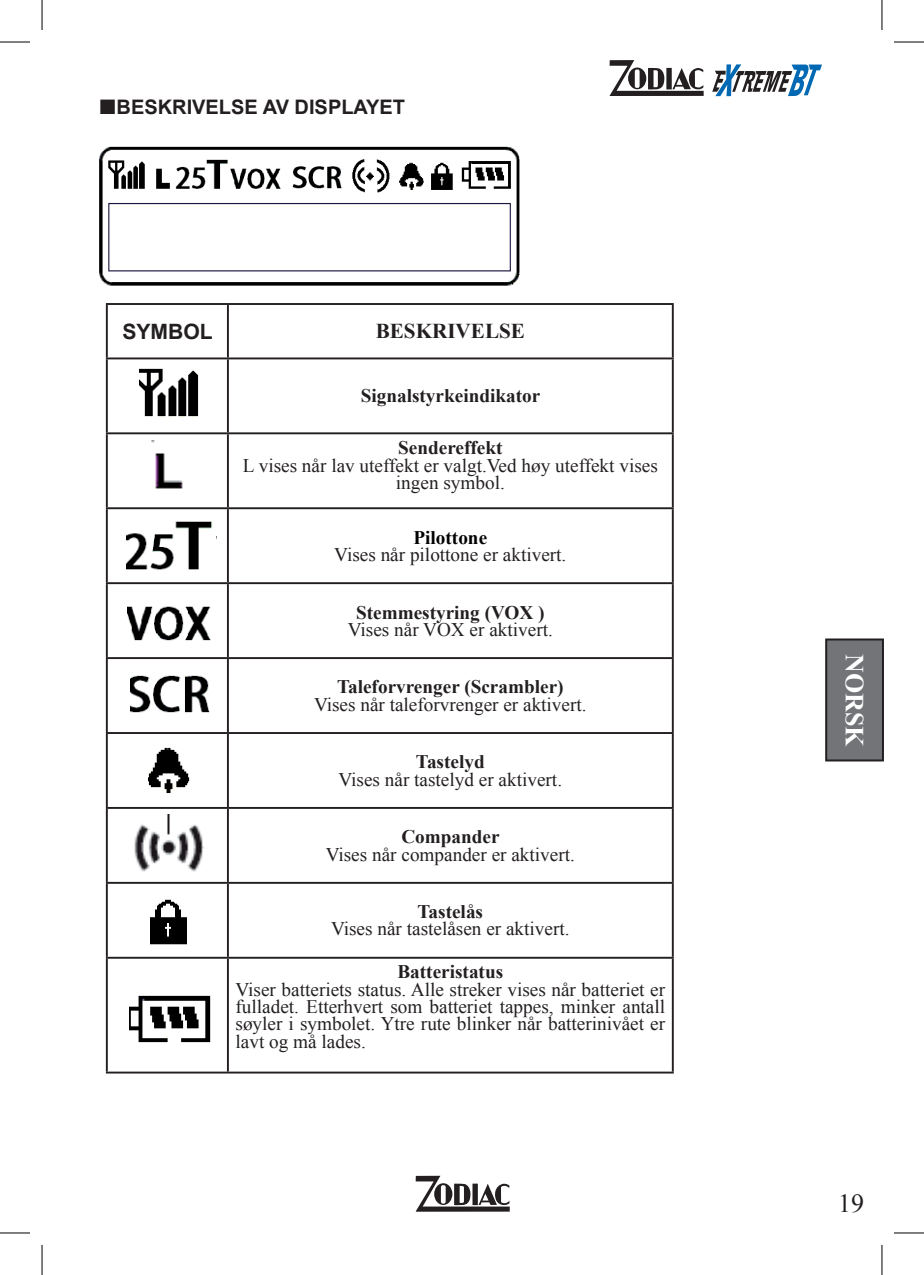
<style>
.page{position:relative;width:924px;height:1275px;background:#fff}
.page>*{position:absolute;margin:0;border:0;box-sizing:border-box;transform-origin:0 0}
.t1{font:700 26px "Times New Roman";color:#fff}
.t2{font:26px "Times New Roman";color:#231f20}
.t3{font:700 21.2px "Times New Roman";color:#231f20}
.t4{font:700 21.2px "Arial";color:#231f20}
.t5{font:700 20px "Arial";color:#231f20}
.t6{font:19.2px/17.2px "Times New Roman";color:#231f20;text-align:center}
.t7{font:700 19.2px "Times New Roman";color:#231f20}
.t8{font:700 19.2px "Times New Roman";color:#000}
</style>
<div class="page">
<div style="left:825px;top:639px;width:57px;height:121px;background:#727477"></div>
<div style="left:824px;top:638px;width:59px;height:123px;border:2px solid #231f20"></div>
<svg style="left:609px;top:60px;width:94px;height:36px"></svg>
<svg style="left:712px;top:64px;width:109px;height:32px"></svg>
<svg style="left:415px;top:1175px;width:94px;height:36px"></svg>
<img style="left:99px;top:146px;width:421px;height:139px">
<hr style="left:106px;top:303px;width:122px;height:2px;background:#231f20">
<hr style="left:106px;top:305px;width:2px;height:52px;background:#231f20">
<hr style="left:228px;top:303px;width:445px;height:2px;background:#231f20">
<hr style="left:227px;top:305px;width:2px;height:52px;background:#231f20">
<hr style="left:671px;top:305px;width:2px;height:52px;background:#231f20">
<hr style="left:106px;top:357px;width:122px;height:2px;background:#231f20">
<hr style="left:106px;top:359px;width:2px;height:73px;background:#231f20">
<hr style="left:228px;top:357px;width:445px;height:2px;background:#231f20">
<hr style="left:227px;top:359px;width:2px;height:73px;background:#231f20">
<hr style="left:671px;top:359px;width:2px;height:73px;background:#231f20">
<hr style="left:106px;top:432px;width:122px;height:2px;background:#231f20">
<hr style="left:106px;top:434px;width:2px;height:73px;background:#231f20">
<hr style="left:228px;top:432px;width:445px;height:2px;background:#231f20">
<hr style="left:227px;top:434px;width:2px;height:73px;background:#231f20">
<hr style="left:671px;top:434px;width:2px;height:73px;background:#231f20">
<hr style="left:106px;top:507px;width:122px;height:2px;background:#231f20">
<hr style="left:106px;top:509px;width:2px;height:73px;background:#231f20">
<hr style="left:228px;top:507px;width:445px;height:2px;background:#231f20">
<hr style="left:227px;top:509px;width:2px;height:73px;background:#231f20">
<hr style="left:671px;top:509px;width:2px;height:73px;background:#231f20">
<hr style="left:106px;top:582px;width:122px;height:2px;background:#231f20">
<hr style="left:106px;top:584px;width:2px;height:73px;background:#231f20">
<hr style="left:228px;top:582px;width:445px;height:2px;background:#231f20">
<hr style="left:227px;top:584px;width:2px;height:73px;background:#231f20">
<hr style="left:671px;top:584px;width:2px;height:73px;background:#231f20">
<hr style="left:106px;top:657px;width:122px;height:2px;background:#231f20">
<hr style="left:106px;top:659px;width:2px;height:73px;background:#231f20">
<hr style="left:228px;top:657px;width:445px;height:2px;background:#231f20">
<hr style="left:227px;top:659px;width:2px;height:73px;background:#231f20">
<hr style="left:671px;top:659px;width:2px;height:73px;background:#231f20">
<hr style="left:106px;top:732px;width:122px;height:2px;background:#231f20">
<hr style="left:106px;top:734px;width:2px;height:73px;background:#231f20">
<hr style="left:228px;top:732px;width:445px;height:2px;background:#231f20">
<hr style="left:227px;top:734px;width:2px;height:73px;background:#231f20">
<hr style="left:671px;top:734px;width:2px;height:73px;background:#231f20">
<hr style="left:106px;top:807px;width:122px;height:2px;background:#231f20">
<hr style="left:106px;top:809px;width:2px;height:73px;background:#231f20">
<hr style="left:228px;top:807px;width:445px;height:2px;background:#231f20">
<hr style="left:227px;top:809px;width:2px;height:73px;background:#231f20">
<hr style="left:671px;top:809px;width:2px;height:73px;background:#231f20">
<hr style="left:106px;top:882px;width:122px;height:2px;background:#231f20">
<hr style="left:106px;top:884px;width:2px;height:72px;background:#231f20">
<hr style="left:228px;top:882px;width:445px;height:2px;background:#231f20">
<hr style="left:227px;top:884px;width:2px;height:72px;background:#231f20">
<hr style="left:671px;top:884px;width:2px;height:72px;background:#231f20">
<hr style="left:106px;top:956px;width:122px;height:2px;background:#231f20">
<hr style="left:106px;top:958px;width:2px;height:113px;background:#231f20">
<hr style="left:228px;top:956px;width:445px;height:2px;background:#231f20">
<hr style="left:227px;top:958px;width:2px;height:113px;background:#231f20">
<hr style="left:671px;top:958px;width:2px;height:113px;background:#231f20">
<hr style="left:106px;top:1071px;width:122px;height:2px;background:#231f20">
<hr style="left:228px;top:1071px;width:445px;height:2px;background:#231f20">
<img style="left:129px;top:995px;width:82px;height:48px">
<img style="left:126px;top:521px;width:87px;height:49px">
<img style="left:127px;top:606px;width:84px;height:35px">
<img style="left:130px;top:675px;width:80px;height:38px">
<img style="left:148px;top:747px;width:42px;height:46px">
<img style="left:150px;top:899px;width:37px;height:46px">
<img style="left:151px;top:440px;width:32px;height:49px">
<img style="left:139px;top:368px;width:60px;height:50px">
<img style="left:134px;top:814px;width:70px;height:58px">
<hr style="left:0;top:42px;width:30px;height:1px;background:#000">
<hr style="left:893px;top:42px;width:30px;height:1px;background:#000">
<hr style="left:0;top:1232px;width:30px;height:1px;background:#000">
<hr style="left:893px;top:1232px;width:30px;height:1px;background:#000">
<hr style="left:42px;top:0;width:1px;height:30px;background:#000">
<hr style="left:42px;top:1245px;width:1px;height:30px;background:#000">
<hr style="left:881px;top:0;width:1px;height:30px;background:#000">
<hr style="left:881px;top:1245px;width:1px;height:30px;background:#000">
<p class="t5" style="left:117px;top:94px;width:290px">BESKRIVELSE AV DISPLAYET</p>
<p class="t4" style="left:122px;top:317px;width:92px">SYMBOL</p>
<p class="t3" style="left:375px;top:317px;width:151px">BESKRIVELSE</p>
<p class="t7" style="left:360px;top:383px;width:181px">Signalstyrkeindikator</p>
<p class="t7" style="left:398px;top:434px;width:106px">Sendereffekt</p>
<p class="t6" style="left:243px;top:456px;width:416px">L vises når lav uteffekt er valgt.Ved høy uteffekt vises ingen symbol.</p>
<p class="t8" style="left:413px;top:524px;width:75px">Pilottone</p>
<p class="t6" style="left:334px;top:545px;width:233px">Vises når pilottone er aktivert.</p>
<p class="t7" style="left:356px;top:599px;width:190px">Stemmestyring (VOX )</p>
<p class="t6" style="left:347px;top:620px;width:206px">Vises når VOX er aktivert.</p>
<p class="t7" style="left:337px;top:673px;width:228px">Taleforvrenger (Scrambler)</p>
<p class="t6" style="left:314px;top:695px;width:274px">Vises når taleforvrenger er aktivert.</p>
<p class="t7" style="left:416px;top:748px;width:70px">Tastelyd</p>
<p class="t6" style="left:338px;top:770px;width:225px">Vises når tastelyd er aktivert.</p>
<p class="t7" style="left:401px;top:823px;width:100px">Compander</p>
<p class="t6" style="left:325px;top:845px;width:250px">Vises når compander er aktivert.</p>
<p class="t7" style="left:417px;top:898px;width:67px">Tastelås</p>
<p class="t6" style="left:331px;top:920px;width:240px">Vises når tastelåsen er aktivert.</p>
<p class="t7" style="left:397px;top:958px;width:107px">Batteristatus</p>
<p class="t6" style="left:235px;top:980px;width:431px;text-align:justify">Viser batteriets status. Alle streker vises når batteriet er fulladet. Etterhvert som batteriet tappes, minker antall søyler i symbolet. Ytre rute blinker når batterinivået er lavt og må lades.</p>
<h1 class="t1" style="left:872px;top:654px;width:94px;rotate:90deg">NORSK</h1>
<h1 class="t2" style="left:837px;top:1185px;width:27px">19</h1>
</div>
